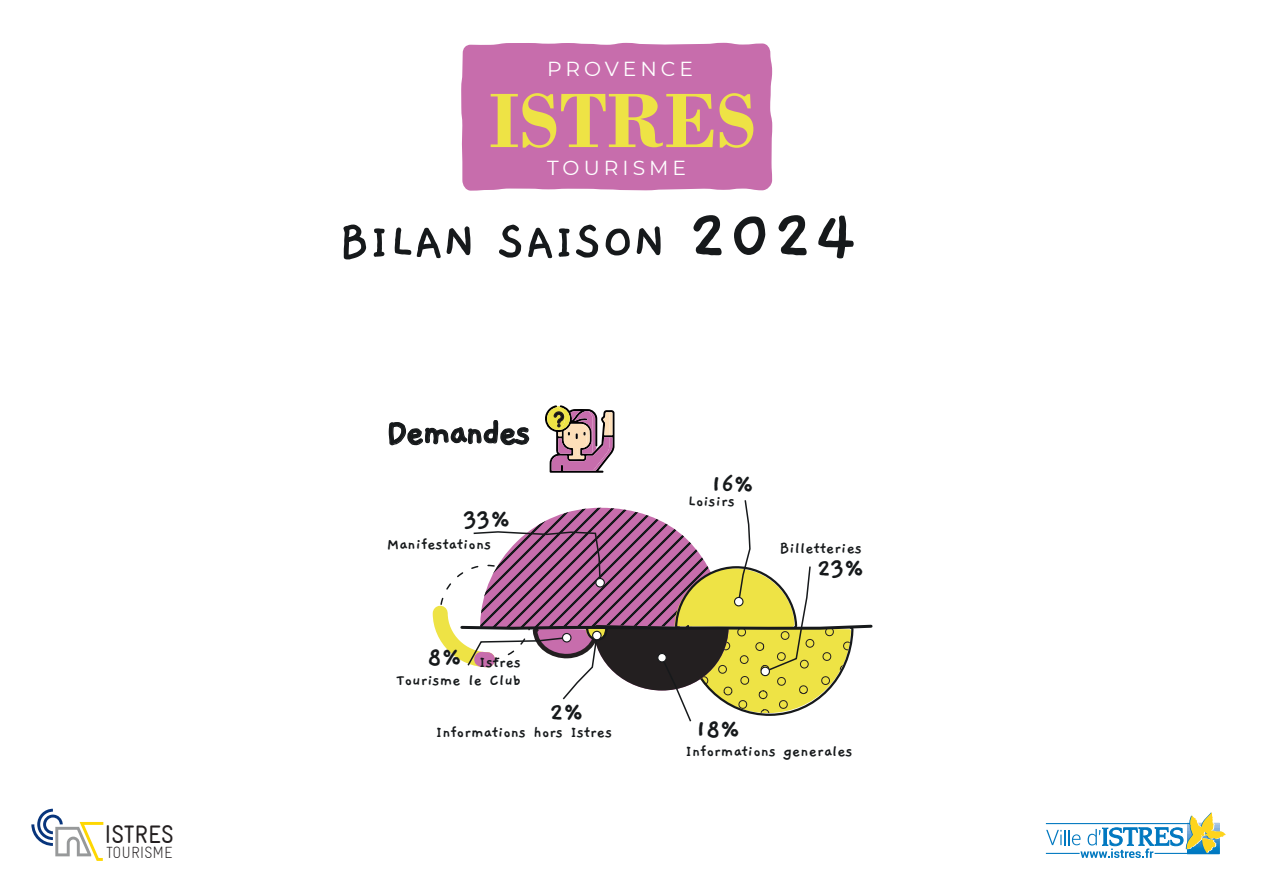
<style>
.page{position:relative;width:1263px;height:893px;background:#fff}
.page>*{position:absolute;margin:0;border:0;box-sizing:border-box;transform-origin:0 0}
.t1{font:700 81.15px "Bodoni";color:#eee345}
.t2{font:700 53.7px "Gaegu";color:#16191b}
.t3{font:700 39px "Gaegu";letter-spacing:-.05em;color:#16191b}
.t4{font:700 28.05px "Gaegu";letter-spacing:-.05em;color:#16191b}
.t5{font:condensed 25.35px "Gravur";color:#231f20}
.t6{font:20.25px "Montserrat";letter-spacing:.2em;color:#fff}
.t7{font:700 17.55px/18.3px "Gaegu";color:#16191b;text-align:right}
.t8{font:300 condensed 16.2px "Gravur";color:#231f20}
.s1{font-size:77.7px}
</style>
<div class="page">
<div style="left:433px;top:558px;width:106px;height:109px;border:15px dashed #c76dac;border-radius:50%"></div>
<div style="left:461px;top:43px;width:311px;height:148px;background:#c76dac"></div>
<svg style="left:388px;top:420px;width:142px;height:26px"></svg>
<svg style="left:545px;top:405px;width:69px;height:68px"></svg>
<svg style="left:459px;top:500px;width:414px;height:222px"></svg>
<svg style="left:1046px;top:812px;width:180px;height:46px"></svg>
<hr style="left:1046px;top:823px;width:144px;height:1px;background:#0078c0">
<svg style="left:31px;top:809px;width:72px;height:52px"></svg>
<h3 class="t5" style="left:105px;top:820px;width:71px">ISTRES</h3>
<p class="t8" style="left:106px;top:843px;width:68px">TOURISME</p>
<p class="t6" style="left:547px;top:55px;width:148px">PROVENCE</p>
<h1 class="t1" style="left:489px;top:73px;width:269px">ISTRES</h1>
<p class="t6" style="left:547px;top:154px;width:141px">TOURISME</p>
<h2 class="t2" style="left:339px;top:216px;width:520px">BILAN SAISON <span class="s1">2024</span></h2>
<h3 class="t3" style="left:385px;top:413px;width:147px">Demandes</h3>
<h3 class="t4" style="left:463px;top:506px;width:50px">33%</h3>
<p class="t7" style="left:387px;top:535px;width:106px">Manifestations</p>
<h3 class="t4" style="left:427px;top:644px;width:37px">8%</h3>
<p class="t7" style="left:396px;top:653px;width:126px">Istres<br>Tourisme le Club</p>
<h3 class="t4" style="left:549px;top:698px;width:36px">2%</h3>
<p class="t7" style="left:436px;top:724px;width:178px">Informations hors Istres</p>
<h3 class="t4" style="left:710px;top:471px;width:46px">16%</h3>
<p class="t7" style="left:688px;top:492px;width:48px">Loisirs</p>
<p class="t7" style="left:779px;top:539px;width:84px">Billetteries</p>
<h3 class="t4" style="left:817px;top:554px;width:50px">23%</h3>
<h3 class="t4" style="left:695px;top:716px;width:47px">18%</h3>
<p class="t7" style="left:685px;top:742px;width:169px">Informations generales</p>
</div>
